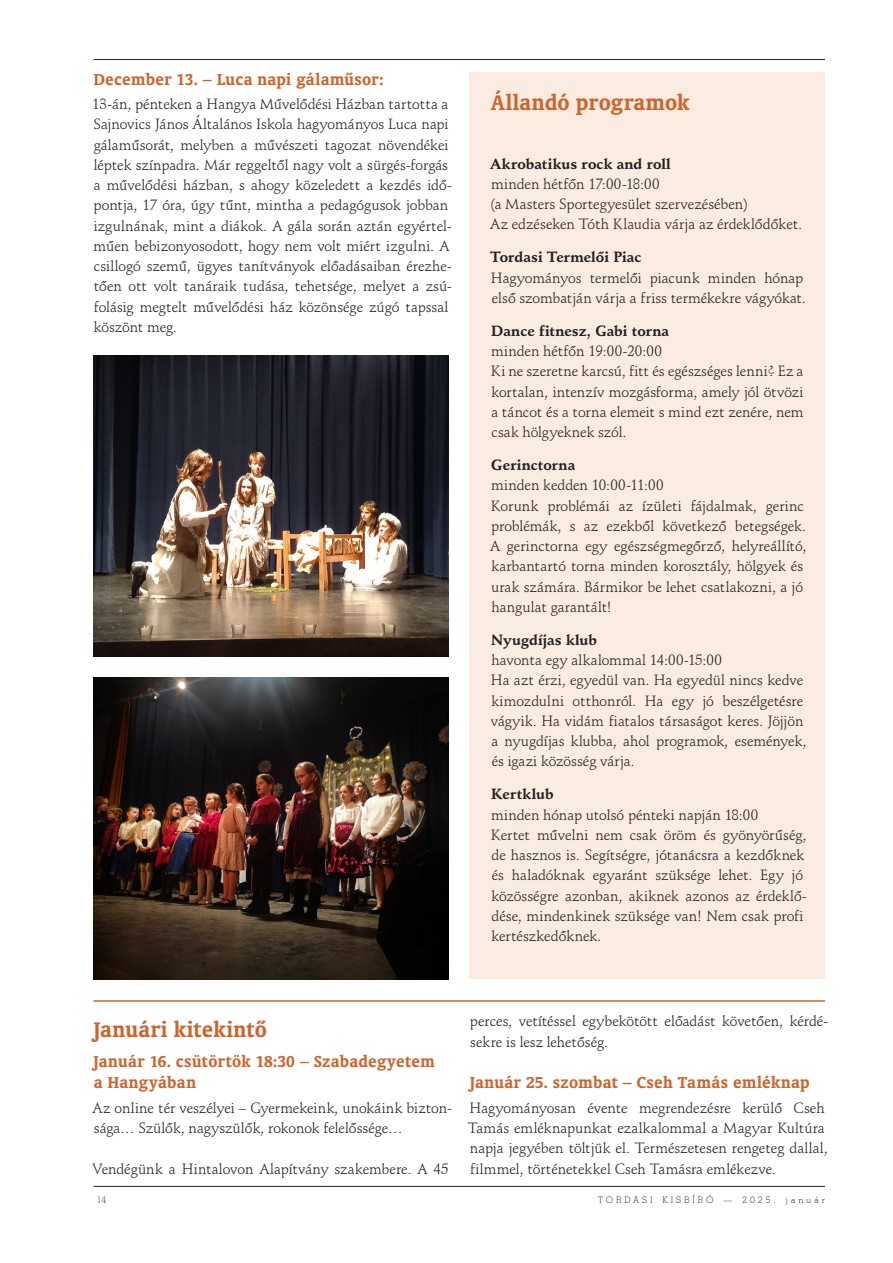
<style>
.page{position:relative;width:893px;height:1263px;background:#fff}
.page>*{position:absolute;margin:0;border:0;box-sizing:border-box;transform-origin:0 0}
.t1{font:700 24px "Oranda PFL";letter-spacing:.01em;color:#ce632c}
.t2{font:700 18px/21.6px "Oranda PFL";letter-spacing:.015em;color:#ce632c}
.t3{font:14.55px/20.2px "Schneidler PFL";letter-spacing:-.005em;color:#231f20}
.t4{font:700 14.55px "Schneidler PFL";color:#231f20}
.t5{font:9px "Stymie Lt PFL";letter-spacing:.315em;color:#231f20}
</style>
<div class="page">
<hr style="left:94px;top:1186px;width:731px;height:1px;background:#231f20">
<hr style="left:94px;top:59px;width:731px;height:1px;background:#231f20">
<div style="left:470px;top:72px;width:355px;height:907px;background:#faece1"></div>
<hr style="left:94px;top:1000px;width:731px;height:2px;background:#ce632c">
<img style="left:94px;top:678px;width:355px;height:301px">
<img style="left:94px;top:355px;width:355px;height:301px">
<p class="t2" style="left:94px;top:68px;width:291px">December 13. – Luca napi gálaműsor:</p>
<p class="t3" style="left:92px;top:94px;width:361px">13-án, pénteken a Hangya Művelődési Házban tartotta a Sajnovics János Általános Iskola hagyományos Luca napi gálaműsorát, melyben a művészeti tagozat növendékei léptek színpadra. Már reggeltől nagy volt a sürgés-forgás a művelődési házban, s ahogy közeledett a kezdés idő&shy;pontja, 17 óra, úgy tűnt, mintha a pedagógusok jobban izgulnának, mint a diákok. A gála során aztán egyértel&shy;műen bebizonyosodott, hogy nem volt miért izgulni. A csillogó szemű, ügyes tanítványok előadásaiban érezhe&shy;tően ott volt tanáraik tudása, tehetsége, melyet a zsú&shy;folásig megtelt művelődési ház közönsége zúgó tapssal köszönt meg.</p>
<h1 class="t1" style="left:491px;top:88px;width:200px">Állandó programok</h1>
<p class="t4" style="left:490px;top:154px;width:182px">Akrobatikus rock and roll</p>
<p class="t3" style="left:490px;top:174px;width:314px">minden hétfőn 17:00-18:00<br>(a Masters Sportegyesület szervezésében)<br>Az edzéseken Tóth Klaudia várja az érdeklődőket.</p>
<p class="t4" style="left:490px;top:248px;width:153px">Tordasi Termelői Piac</p>
<p class="t3" style="left:491px;top:267px;width:316px">Hagyományos termelői piacunk minden hónap első szombatján várja a friss termékekre vágyókat.</p>
<p class="t4" style="left:491px;top:322px;width:179px">Dance fitnesz, Gabi torna</p>
<p class="t3" style="left:491px;top:341px;width:314px">minden hétfőn 19:00-20:00<br>Ki ne szeretne karcsú, fitt és egészséges lenni? Ez a kortalan, intenzív mozgásforma, amely jól ötvözi a táncot és a torna elemeit s mind ezt zenére, nem csak hölgyeknek szól.</p>
<p class="t4" style="left:491px;top:456px;width:86px">Gerinctorna</p>
<p class="t3" style="left:490px;top:475px;width:318px">minden kedden 10:00-11:00<br>Korunk problémái az ízületi fájdalmak, gerinc problémák, s az ezekből következő betegségek.<br>A gerinctorna egy egészségmegőrző, helyreállító, karbantartó torna minden korosztály, hölgyek és urak számára. Bármikor be lehet csatlakozni, a jó hangulat garantált!</p>
<p class="t4" style="left:491px;top:631px;width:107px">Nyugdíjas klub</p>
<p class="t3" style="left:491px;top:650px;width:317px">havonta egy alkalommal 14:00-15:00<br>Ha azt érzi, egyedül van. Ha egyedül nincs kedve kimozdulni otthonról. Ha egy jó beszélgetésre vágyik. Ha vidám fiatalos társaságot keres. Jöjjön a nyugdíjas klubba, ahol programok, események, és igazi közösség várja.</p>
<p class="t4" style="left:491px;top:785px;width:64px">Kertklub</p>
<p class="t3" style="left:491px;top:804px;width:317px">minden hónap utolsó pénteki napján 18:00<br>Kertet művelni nem csak öröm és gyönyörűség, de hasznos is. Segítségre, jótanácsra a kezdőknek és haladóknak egyaránt szüksége lehet. Egy jó közösségre azonban, akiknek azonos az érdeklő&shy;dése, mindenkinek szüksége van! Nem csak profi kertészkedőknek.</p>
<h1 class="t1" style="left:93px;top:1015px;width:175px">Januári kitekintő</h1>
<p class="t2" style="left:94px;top:1050px;width:343px">Január 16. csütörtök 18:30 – Szabadegyetem a Hangyában</p>
<p class="t3" style="left:92px;top:1098px;width:361px">Az online tér veszélyei – Gyermekeink, unokáink bizton&shy;sága… Szülők, nagyszülők, rokonok felelőssége…</p>
<p class="t3" style="left:92px;top:1158px;width:358px">Vendégünk a Hintalovon Alapítvány szakembere. A 45</p>
<p class="t3" style="left:470px;top:1011px;width:360px">perces, vetítéssel egybekötött előadást követően, kérdé&shy;sekre is lesz lehetőség.</p>
<p class="t2" style="left:470px;top:1071px;width:341px">Január 25. szombat – Cseh Tamás emléknap</p>
<p class="t3" style="left:468px;top:1098px;width:362px">Hagyományosan évente megrendezésre kerülő Cseh Tamás emléknapunkat ezalkalommal a Magyar Kultúra napja jegyében töltjük el. Természetesen rengeteg dallal, filmmel, történetekkel Cseh Tamásra emlékezve.</p>
<p class="t5" style="left:97px;top:1195px;width:11px">14</p>
<p class="t5" style="left:598px;top:1195px;width:228px">TORDASI KISBÍRÓ — 2025. január</p>
</div>
